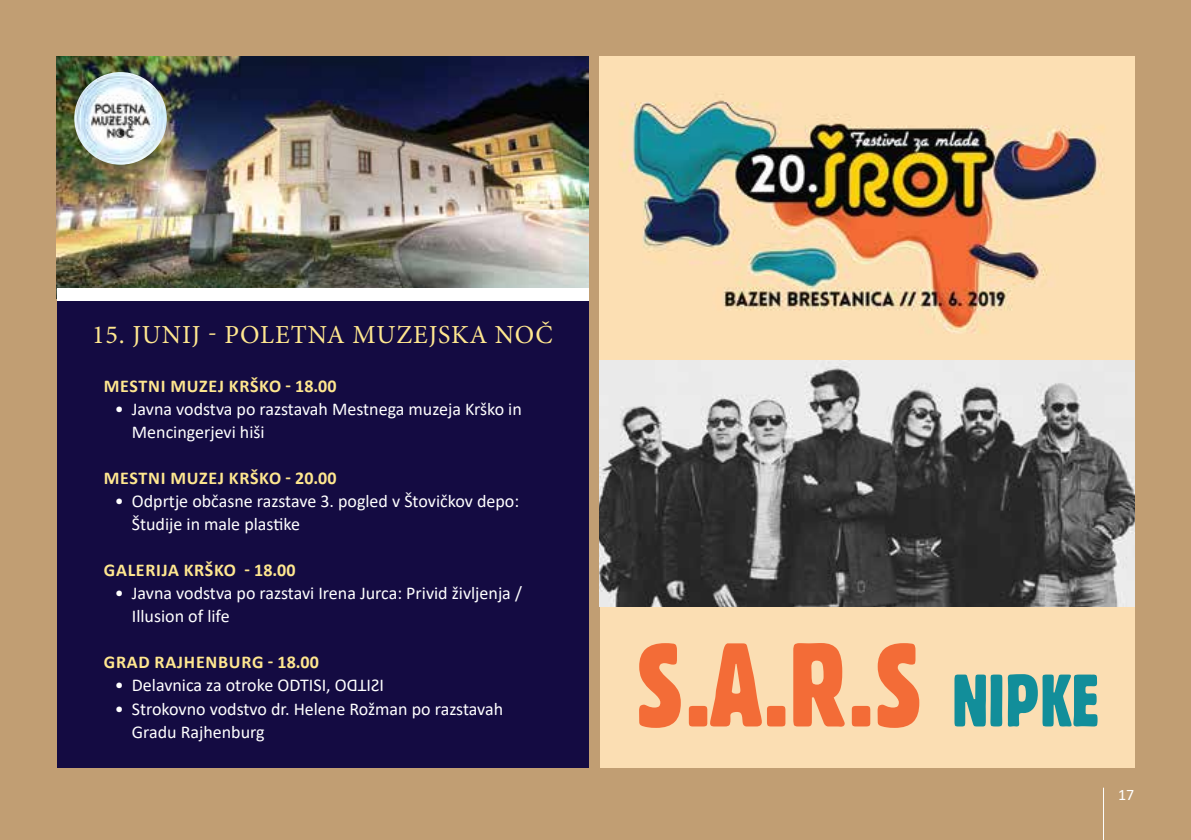
<style>
.page{position:relative;width:1191px;height:840px;background:#fff}
.page>*{position:absolute;margin:0;border:0;box-sizing:border-box;transform-origin:0 0}
.t1{font:115.2px "Gothic 821 Condensed BT";color:#f36c37}
.t2{font:26px "Minion Pro";letter-spacing:.035em;color:#ffe78f}
.t3{font:18px/23px "Calibri";color:#fff}
.t4{font:700 18px "Calibri";letter-spacing:.04em;color:#ffe78f}
.t5{font:16px "Calibri";color:#fff}
.s1{font-size:72px;color:#128e9a}
</style>
<div class="page">
<div style="left:0;top:0;width:1191px;height:839px;background:#c19e73"></div>
<hr style="left:1103px;top:787px;width:1px;height:52px;background:#fff">
<div style="left:57px;top:57px;width:531px;height:710px;background:#140b42"></div>
<img style="left:57px;top:57px;width:531px;height:231px">
<div style="left:57px;top:288px;width:531px;height:13px;background:#fff"></div>
<img style="left:74px;top:72px;width:93px;height:93px;border-radius:46px">
<div style="left:600px;top:57px;width:534px;height:710px;background:#fbdeb3"></div>
<img style="left:600px;top:94px;width:534px;height:511px">
<h2 class="t2" style="left:92px;top:317px;width:462px">15. JUNIJ - POLETNA MUZEJSKA NOČ</h2>
<p class="t4" style="left:104px;top:373px;width:234px">MESTNI MUZEJ KRŠKO - 18.00</p>
<p class="t3" style="left:132px;top:397px;width:391px;text-indent:-17px">• Javna vodstva po razstavah Mestnega muzeja Krško in<br>Mencingerjevi hiši</p>
<p class="t4" style="left:104px;top:465px;width:234px">MESTNI MUZEJ KRŠKO - 20.00</p>
<p class="t3" style="left:132px;top:489px;width:389px;text-indent:-17px">• Odprtje občasne razstave 3. pogled v Štovičkov depo:<br>Študije in male plastike</p>
<p class="t4" style="left:104px;top:557px;width:193px">GALERIJA KRŠKO - 18.00</p>
<p class="t3" style="left:132px;top:581px;width:391px;text-indent:-17px">• Javna vodstva po razstavi Irena Jurca: Privid življenja /<br>Illusion of life</p>
<p class="t4" style="left:104px;top:649px;width:216px">GRAD RAJHENBURG - 18.00</p>
<p class="t3" style="left:115px;top:673px;width:271px">• Delavnica za otroke ODTISI, OꓷꓕIꙄI</p>
<p class="t3" style="left:132px;top:696px;width:373px;text-indent:-17px">• Strokovno vodstvo dr. Helene Rožman po razstavah<br>Gradu Rajhenburg</p>
<h1 class="t1" style="left:635px;top:615px;width:465px">S.A.R.S <span class="s1">NIPKE</span></h1>
<p class="t5" style="left:1118px;top:782px;width:18px">17</p>
</div>
